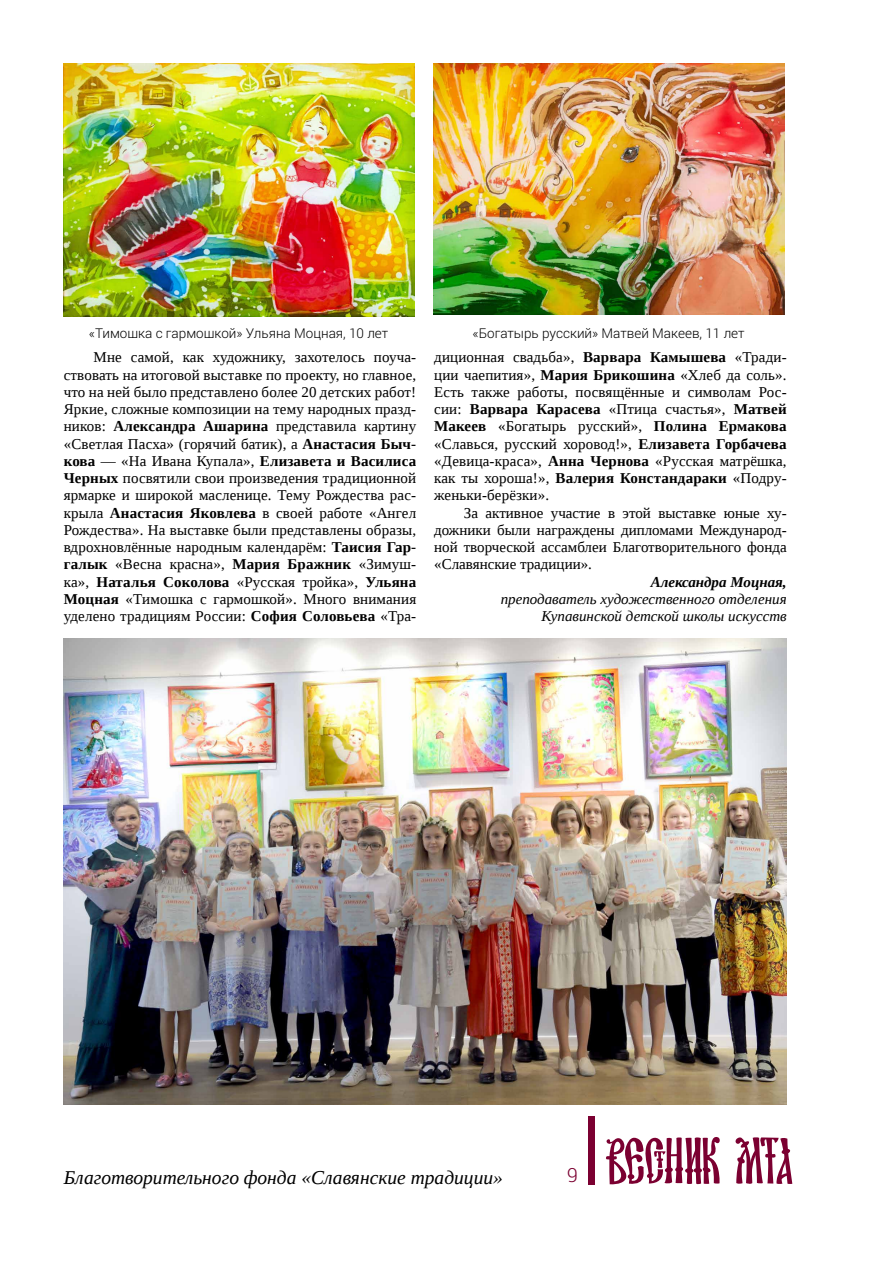
<style>
.page{position:relative;width:893px;height:1263px;background:#fff}
.page>*{position:absolute;margin:0;border:0;box-sizing:border-box;transform-origin:0 0}
.t1{font:italic 19.5px "Liberation Serif";color:#000}
.t2{font:300 19.5px "Roboto";color:#7b0031}
.t3{font:15px/17.2px "Liberation Serif";letter-spacing:.01em;color:#000;text-align:justify}
.t4{font:italic 15px/17.2px "Liberation Serif";color:#000;text-align:right}
.t5{font:italic 700 15px "Liberation Serif";color:#000}
.t6{font:300 13.5px "Roboto";color:#000}
.s1{font-weight:700}
</style>
<div class="page">
<div style="left:589px;top:1116px;width:6px;height:68px;background:#7b0031"></div>
<svg style="left:606px;top:1137px;width:114px;height:48px"></svg>
<svg style="left:735px;top:1137px;width:57px;height:47px"></svg>
<img style="left:64px;top:638px;width:723px;height:466px">
<img style="left:64px;top:64px;width:351px;height:252px">
<img style="left:434px;top:64px;width:350px;height:251px">
<p class="t6" style="left:89px;top:324px;width:301px">«Тимошка с гармошкой» Ульяна Моцная, 10 лет</p>
<p class="t6" style="left:473px;top:324px;width:274px">«Богатырь русский» Матвей Макеев, 11 лет</p>
<p class="t3" style="left:64px;top:349px;width:354px;text-indent:30px">Мне самой, как художнику, захотелось поуча&shy;ствовать на итоговой выставке по проекту, но главное, что на ней было представлено более 20 детских работ!<br>Яркие, сложные композиции на тему народных празд&shy;ников: <span class="s1">Александра Ашарина</span> представила картину «Светлая Пасха» (горячий батик), а <span class="s1">Анастасия Быч&shy;кова</span> — «На Ивана Купала», <span class="s1">Елизавета и Василиса Черных</span> посвятили свои произведения традиционной ярмарке и широкой масленице. Тему Рождества рас&shy;крыла <span class="s1">Анастасия Яковлева</span> в своей работе «Ангел Рождества». На выставке были представлены образы, вдрохновлённые народным календарём: <span class="s1">Таисия Гар&shy;галык</span> «Весна красна», <span class="s1">Мария Бражник</span> «Зимуш&shy;ка», <span class="s1">Наталья Соколова</span> «Русская тройка», <span class="s1">Ульяна Моцная</span> «Тимошка с гармошкой». Много внимания уделено традициям России: <span class="s1">София Соловьева</span> «Тра-</p>
<p class="t3" style="left:434px;top:349px;width:354px">диционная свадьба», <span class="s1">Варвара Камышева</span> «Тради&shy;ции чаепития», <span class="s1">Мария Брикошина</span> «Хлеб да соль».<br>Есть также работы, посвящённые и символам Рос&shy;сии: <span class="s1">Варвара Карасева</span> «Птица счастья», <span class="s1">Матвей Макеев</span> «Богатырь русский», <span class="s1">Полина Ермакова </span>«Славься, русский хоровод!», <span class="s1">Елизавета Горбачева </span>«Девица-краса», <span class="s1">Анна Чернова</span> «Русская матрёшка, как ты хороша!», <span class="s1">Валерия Констандараки</span> «Подру&shy;женьки-берёзки».</p>
<p class="t3" style="left:434px;top:504px;width:354px;text-indent:30px">За активное участие в этой выставке юные ху&shy;дожники были награждены дипломами Международ&shy;ной творческой ассамблеи Благотворительного фонда «Славянские традиции».</p>
<p class="t5" style="left:651px;top:572px;width:137px">Александра Моцная,</p>
<p class="t4" style="left:501px;top:590px;width:287px">преподаватель художественного отделения<br>Купавинской детской школы искусств</p>
<h1 class="t1" style="left:64px;top:1164px;width:441px">Благотворительного фонда «Славянские традиции»</h1>
<h1 class="t2" style="left:567px;top:1161px;width:12px">9</h1>
</div>
